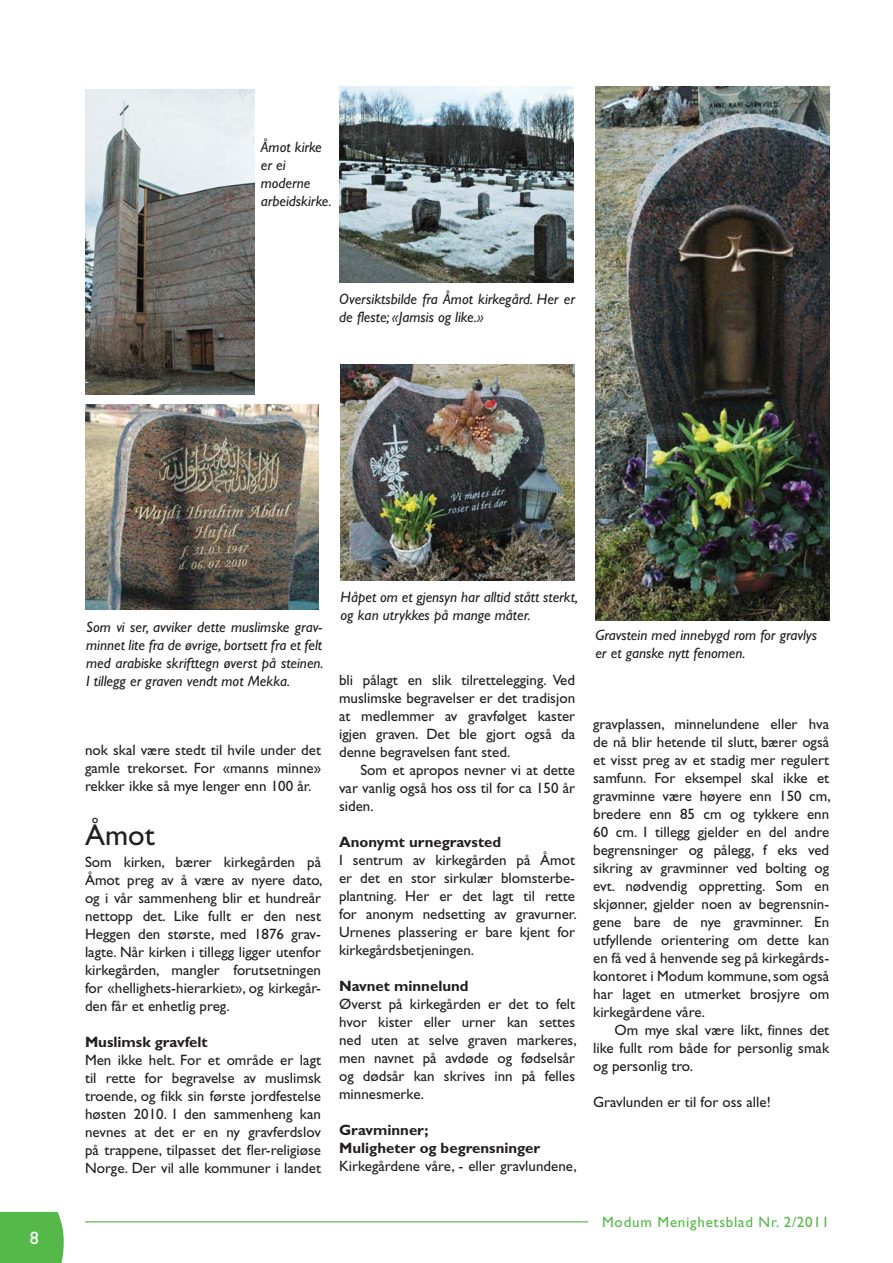
<style>
.page{position:relative;width:893px;height:1263px;background:#fff}
.page>*{position:absolute;margin:0;border:0;box-sizing:border-box;transform-origin:0 0}
.t1{font:30px "Gill Sans";color:#231f20}
.t2{font:18px "Gill Sans";color:#fff}
.t3{font:15px/18px "Gill Sans";color:#231f20;text-align:justify}
.t4{font:italic 15px/18px "Gill Sans";color:#231f20}
.t5{font:700 15px/18px "Gill Sans";color:#231f20}
.t6{font:15px "Gill Sans";letter-spacing:.05em;color:#54b948}
</style>
<div class="page">
<div style="left:0;top:1212px;width:64px;height:51px;background:#54b948"></div>
<hr style="left:86px;top:1221px;width:502px;height:1px;background:#54b948">
<img style="left:341px;top:364px;width:233px;height:216px">
<img style="left:85px;top:404px;width:234px;height:206px">
<img style="left:595px;top:87px;width:234px;height:533px">
<img style="left:86px;top:90px;width:169px;height:304px">
<img style="left:340px;top:87px;width:234px;height:195px">
<p class="t4" style="left:261px;top:140px;width:72px">Åmot kirke er ei moderne arbeidskirke.</p>
<p class="t4" style="left:339px;top:291px;width:237px">Oversiktsbilde fra Åmot kirkegård. Her er de fleste; «Jamsis og like.»</p>
<p class="t2" style="left:30px;top:1231px;width:10px">8</p>
<p class="t4" style="left:341px;top:590px;width:239px">Håpet om et gjensyn har alltid stått sterkt, og kan utrykkes på mange måter.</p>
<p class="t4" style="left:86px;top:619px;width:239px;text-align:justify">Som vi ser, avviker dette muslimske grav&shy;minnet lite fra de øvrige, bortsett fra et felt med arabiske skrifttegn øverst på steinen.<br>I tillegg er graven vendt mot Mekka.</p>
<p class="t4" style="left:595px;top:628px;width:223px">Gravstein med innebygd rom for gravlys er et ganske nytt fenomen.</p>
<p class="t3" style="left:339px;top:673px;width:238px">bli pålagt en slik tilrettelegging. Ved muslimske begravelser er det tradisjon at medlemmer av gravfølget kaster igjen graven. Det ble gjort også da denne begravelsen fant sted.</p>
<p class="t3" style="left:339px;top:763px;width:238px;text-indent:21px">Som et apropos nevner vi at dette var vanlig også hos oss til for ca 150 år siden.</p>
<p class="t5" style="left:339px;top:835px;width:164px">Anonymt urnegravsted</p>
<p class="t3" style="left:339px;top:853px;width:239px">I sentrum av kirkegården på Åmot er det en stor sirkulær blomsterbe&shy;plantning. Her er det lagt til rette for anonym nedsetting av gravurner.<br>Urnenes plassering er bare kjent for kirkegårdsbetjeningen.</p>
<p class="t5" style="left:339px;top:979px;width:131px">Navnet minnelund</p>
<p class="t3" style="left:339px;top:997px;width:239px">Øverst på kirkegården er det to felt hvor kister eller urner kan settes ned uten at selve graven markeres, men navnet på avdøde og fødselsår og dødsår kan skrives inn på felles minnesmerke.</p>
<p class="t5" style="left:339px;top:1123px;width:203px">Gravminner;<br>Muligheter og begrensninger</p>
<p class="t3" style="left:339px;top:1159px;width:239px">Kirkegårdene våre, - eller gravlundene,</p>
<p class="t3" style="left:593px;top:717px;width:239px">gravplassen, minnelundene eller hva de nå blir hetende til slutt, bærer også et visst preg av et stadig mer regulert samfunn. For eksempel skal ikke et gravminne være høyere enn 150 cm, bredere enn 85 cm og tykkere enn 60 cm. I tillegg gjelder en del andre begrensninger og pålegg, f eks ved sikring av gravminner ved bolting og evt. nødvendig oppretting. Som en skjønner, gjelder noen av begrensnin&shy;gene bare de nye gravminner. En utfyllende orientering om dette kan en få ved å henvende seg på kirkegårds&shy;kontoret i Modum kommune, som også har laget en utmerket brosjyre om kirkegårdene våre.</p>
<p class="t3" style="left:593px;top:1023px;width:238px;text-indent:21px">Om mye skal være likt, finnes det like fullt rom både for personlig smak og personlig tro.</p>
<p class="t3" style="left:593px;top:1095px;width:179px">Gravlunden er til for oss alle!</p>
<p class="t3" style="left:85px;top:742px;width:238px">nok skal være stedt til hvile under det gamle trekorset. For «manns minne» rekker ikke så mye lenger enn 100 år.</p>
<h1 class="t1" style="left:85px;top:824px;width:71px">Åmot</h1>
<p class="t3" style="left:85px;top:855px;width:239px">Som kirken, bærer kirkegården på Åmot preg av å være av nyere dato, og i vår sammenheng blir et hundreår nettopp det. Like fullt er den nest Heggen den største, med 1876 grav&shy;lagte. Når kirken i tillegg ligger utenfor kirkegården, mangler forutsetningen for «hellighets-hierarkiet», og kirkegår&shy;den får et enhetlig preg.</p>
<p class="t5" style="left:85px;top:1035px;width:124px">Muslimsk gravfelt</p>
<p class="t3" style="left:85px;top:1053px;width:238px">Men ikke helt. For et område er lagt til rette for begravelse av muslimsk troende, og fikk sin første jordfestelse høsten 2010. I den sammenheng kan nevnes at det er en ny gravferdslov på trappene, tilpasset det fler-religiøse Norge. Der vil alle kommuner i landet</p>
<p class="t6" style="left:602px;top:1216px;width:229px">Modum Menighetsblad Nr. 2/2011</p>
</div>
